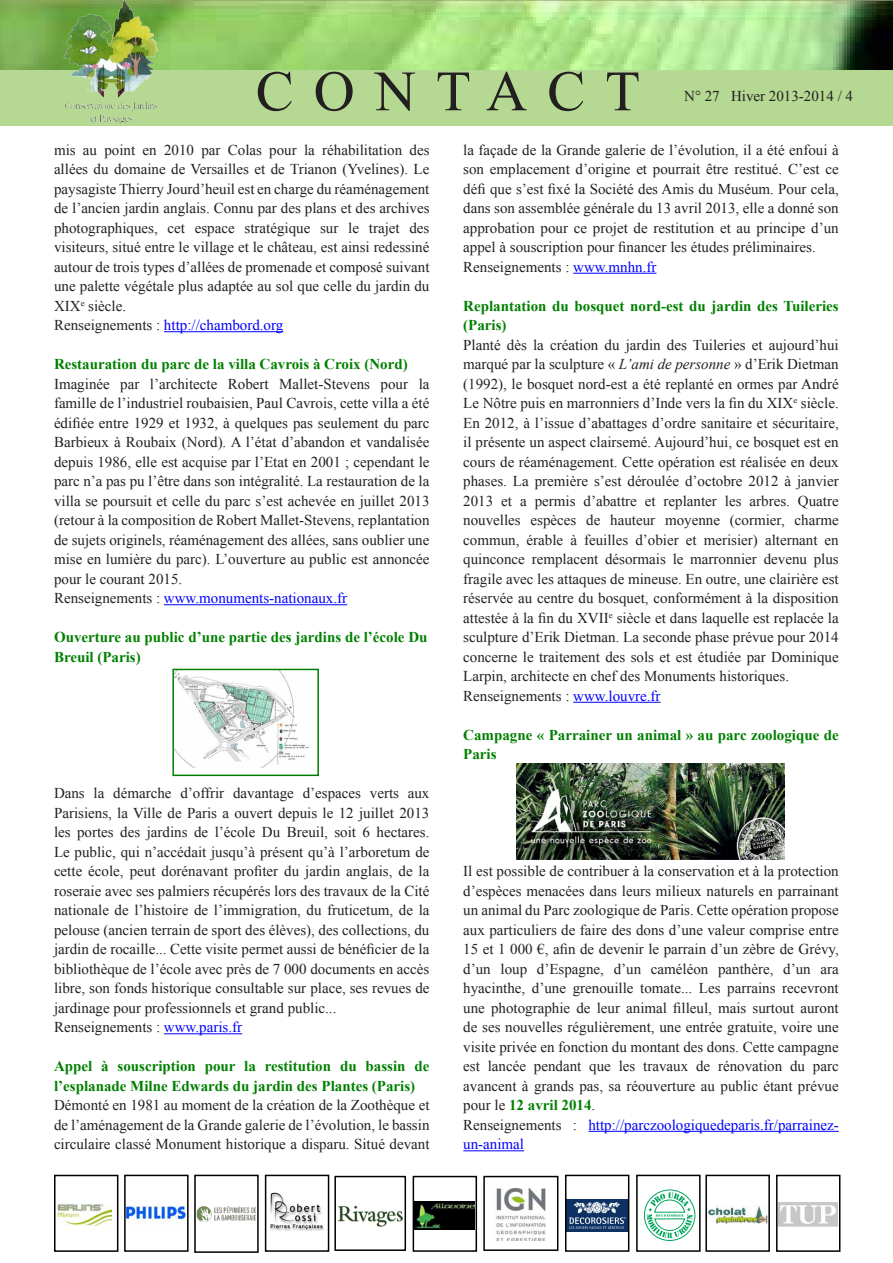
<style>
.page{position:relative;width:893px;height:1263px;background:#fff}
.page>*{position:absolute;margin:0;border:0;box-sizing:border-box;transform-origin:0 0}
.t1{font:57px "Times New Roman";letter-spacing:.35em;color:#231f20}
.Body_Text_2{font:15px/19.5px "Times New Roman";color:#231f20;text-align:justify}
.t2{font:700 15px/19.5px "Times New Roman";color:#008000}
.t3{font:15px/19.5px "Times New Roman";color:#00f}
.s1{color:#231f20}
.s2{color:#00f}
.s3{font-style:italic}
.s4{color:#222}
.s5{font-weight:700;color:#008000}
</style>
<div class="page">
<div style="left:636px;top:1175px;width:65px;height:77px;border:2px solid #000"></div>
<div style="left:0;top:70px;width:893px;height:55px;background:#b5d892"></div>
<img style="left:0;top:0;width:893px;height:70px">
<img style="left:54px;top:0;width:120px;height:126px">
<img style="left:708px;top:1205px;width:59px;height:18px">
<img style="left:197px;top:1206px;width:59px;height:15px">
<img style="left:270px;top:1192px;width:54px;height:38px">
<img style="left:338px;top:1205px;width:65px;height:21px">
<img style="left:779px;top:1202px;width:58px;height:25px">
<img style="left:496px;top:1188px;width:50px;height:53px">
<img style="left:416px;top:1202px;width:58px;height:28px">
<img style="left:568px;top:1200px;width:58px;height:31px">
<img style="left:58px;top:1204px;width:53px;height:21px">
<div style="left:776px;top:1175px;width:64px;height:77px;border:2px solid #000"></div>
<div style="left:124px;top:1175px;width:65px;height:77px;border:2px solid #000"></div>
<div style="left:194px;top:1175px;width:65px;height:78px;border:2px solid #000"></div>
<div style="left:265px;top:1175px;width:64px;height:77px;border:2px solid #000"></div>
<div style="left:334px;top:1176px;width:72px;height:75px;border:2px solid #000"></div>
<div style="left:413px;top:1176px;width:64px;height:76px;border:2px solid #000"></div>
<div style="left:483px;top:1176px;width:75px;height:75px;border:2px solid #000"></div>
<div style="left:54px;top:1175px;width:64px;height:77px;border:2px solid #000"></div>
<div style="left:565px;top:1175px;width:64px;height:77px;border:2px solid #000"></div>
<div style="left:705px;top:1175px;width:65px;height:77px;border:2px solid #000"></div>
<img style="left:126px;top:1198px;width:60px;height:29px">
<div style="left:644px;top:1190px;width:51px;height:51px;border:1px solid #00a55c;border-radius:50%"></div>
<svg style="left:647px;top:1192px;width:46px;height:46px"></svg>
<hr style="left:164px;top:331px;width:119px;height:1px;background:#00f">
<hr style="left:164px;top:604px;width:183px;height:1px;background:#00f">
<hr style="left:164px;top:1033px;width:78px;height:1px;background:#00f">
<hr style="left:573px;top:273px;width:83px;height:1px;background:#00f">
<hr style="left:573px;top:702px;width:88px;height:1px;background:#00f">
<hr style="left:588px;top:1131px;width:251px;height:1px;background:#00f">
<hr style="left:463px;top:1150px;width:61px;height:1px;background:#00f">
<img style="left:175px;top:672px;width:134px;height:95px">
<div style="left:172px;top:669px;width:147px;height:107px;border:2px solid #008000"></div>
<img style="left:517px;top:763px;width:267px;height:96px">
<h1 class="t1" style="left:256px;top:53px;width:386px">CONTACT</h1>
<p class="Body_Text_2" style="left:684px;top:86px;width:170px">N° 27 Hiver 2013-2014 / 4</p>
<p class="Body_Text_2" style="left:54px;top:140px;width:377px">mis au point en 2010 par Colas pour la réhabilitation des allées du domaine de Versailles et de Trianon (Yvelines). Le paysagiste Thierry Jourd’heuil est en charge du réaménagement de l’ancien jardin anglais. Connu par des plans et des archives photographiques, cet espace stratégique sur le trajet des visiteurs, situé entre le village et le château, est ainsi redessiné autour de trois types d’allées de promenade et composé suivant une palette végétale plus adaptée au sol que celle du jardin du XIX<sup>e</sup> siècle.</p>
<p class="t3" style="left:54px;top:315px;width:231px"><span class="s1">Renseignements :</span> http://chambord.org</p>
<p class="t2" style="left:54px;top:354px;width:355px">Restauration du parc de la villa Cavrois à Croix (Nord)</p>
<p class="Body_Text_2" style="left:54px;top:374px;width:377px">Imaginée par l’architecte Robert Mallet-Stevens pour la famille de l’industriel roubaisien, Paul Cavrois, cette villa a été édifiée entre 1929 et 1932, à quelques pas seulement du parc Barbieux à Roubaix (Nord). A l’état d’abandon et vandalisée depuis 1986, elle est acquise par l’Etat en 2001 ; cependant le parc n’a pas pu l’être dans son intégralité. La restauration de la villa se poursuit et celle du parc s’est achevée en juillet 2013 (retour à la composition de Robert Mallet-Stevens, replantation de sujets originels, réaménagement des allées, sans oublier une mise en lumière du parc). L’ouverture au public est annoncée pour le courant 2015.</p>
<p class="t3" style="left:54px;top:588px;width:295px"><span class="s1">Renseignements :</span> www.monuments-nationaux.fr</p>
<p class="t2" style="left:54px;top:627px;width:375px">Ouverture au public d’une partie des jardins de l’école Du<br>Breuil (Paris)</p>
<p class="Body_Text_2" style="left:54px;top:783px;width:377px">Dans la démarche d’offrir davantage d’espaces verts aux Parisiens, la Ville de Paris a ouvert depuis le 12 juillet 2013 les portes des jardins de l’école Du Breuil, soit 6 hectares.<br>Le public, qui n’accédait jusqu’à présent qu’à l’arboretum de cette école, peut dorénavant profiter du jardin anglais, de la roseraie avec ses palmiers récupérés lors des travaux de la Cité nationale de l’histoire de l’immigration, du fruticetum, de la pelouse (ancien terrain de sport des élèves), des collections, du jardin de rocaille... Cette visite permet aussi de bénéficier de la bibliothèque de l’école avec près de 7 000 documents en accès libre, son fonds historique consultable sur place, ses revues de jardinage pour professionnels et grand public...</p>
<p class="Body_Text_2" style="left:54px;top:1017px;width:190px">Renseignements : <span class="s2">www.paris.fr</span></p>
<p class="t2" style="left:54px;top:1056px;width:377px">Appel à souscription pour la restitution du bassin de l’esplanade Milne Edwards du jardin des Plantes (Paris)</p>
<p class="Body_Text_2" style="left:54px;top:1095px;width:377px">Démonté en 1981 au moment de la création de la Zoothèque et de l’aménagement de la Grande galerie de l’évolution, le bassin circulaire classé Monument historique a disparu. Situé devant</p>
<p class="Body_Text_2" style="left:463px;top:140px;width:377px">la façade de la Grande galerie de l’évolution, il a été enfoui à son emplacement d’origine et pourrait être restitué. C’est ce défi que s’est fixé la Société des Amis du Muséum. Pour cela, dans son assemblée générale du 13 avril 2013, elle a donné son approbation pour ce projet de restitution et au principe d’un appel à souscription pour financer les études préliminaires.</p>
<p class="Body_Text_2" style="left:463px;top:257px;width:195px">Renseignements : <span class="s2">www.mnhn.fr</span></p>
<p class="t2" style="left:463px;top:295px;width:377px">Replantation du bosquet nord-est du jardin des Tuileries (Paris)</p>
<p class="Body_Text_2" style="left:463px;top:335px;width:377px">Planté dès la création du jardin des Tuileries et aujourd’hui marqué par la sculpture « <span class="s3">L’ami de personne</span> » d’Erik Dietman (<span class="s4">1992</span>), le bosquet nord-est a été replanté en ormes par André Le Nôtre puis en marronniers d’Inde vers la fin du XIX<sup>e</sup> siècle.<br>En 2012, à l’issue d’abattages d’ordre sanitaire et sécuritaire, il présente un aspect clairsemé. Aujourd’hui, ce bosquet est en cours de réaménagement. Cette opération est réalisée en deux phases. La première s’est déroulée d’octobre 2012 à janvier 2013 et a permis d’abattre et replanter les arbres. Quatre nouvelles espèces de hauteur moyenne (cormier, charme commun, érable à feuilles d’obier et merisier) alternant en quinconce remplacent désormais le marronnier devenu plus fragile avec les attaques de mineuse. En outre, une clairière est réservée au centre du bosquet, conformément à la disposition attestée à la fin du XVII<sup>e</sup> siècle et dans laquelle est replacée la sculpture d’Erik Dietman. La seconde phase prévue pour 2014 concerne le traitement des sols et est étudiée par Dominique Larpin, architecte en chef des Monuments historiques.</p>
<p class="Body_Text_2" style="left:463px;top:686px;width:199px">Renseignements : <span class="s2">www.louvre.fr</span></p>
<p class="t2" style="left:463px;top:724px;width:377px">Campagne « Parrainer un animal » au parc zoologique de<br>Paris</p>
<p class="Body_Text_2" style="left:463px;top:861px;width:377px">Il est possible de contribuer à la conservation et à la protection d’espèces menacées dans leurs milieux naturels en parrainant un animal du Parc zoologique de Paris. Cette opération propose aux particuliers de faire des dons d’une valeur comprise entre 15 et 1 000 €, afin de devenir le parrain d’un zèbre de Grévy, d’un loup d’Espagne, d’un caméléon panthère, d’un ara hyacinthe, d’une grenouille tomate... Les parrains recevront une photographie de leur animal filleul, mais surtout auront de ses nouvelles régulièrement, une entrée gratuite, voire une visite privée en fonction du montant des dons. Cette campagne est lancée pendant que les travaux de rénovation du parc avancent à grands pas, sa réouverture au public étant prévue pour le <span class="s5">12 avril 2014</span>.</p>
<p class="t3" style="left:463px;top:1115px;width:377px"><span class="s1">Renseignements :</span> http://parczoologiquedeparis.fr/parrainez&shy;un-animal</p>
</div>
